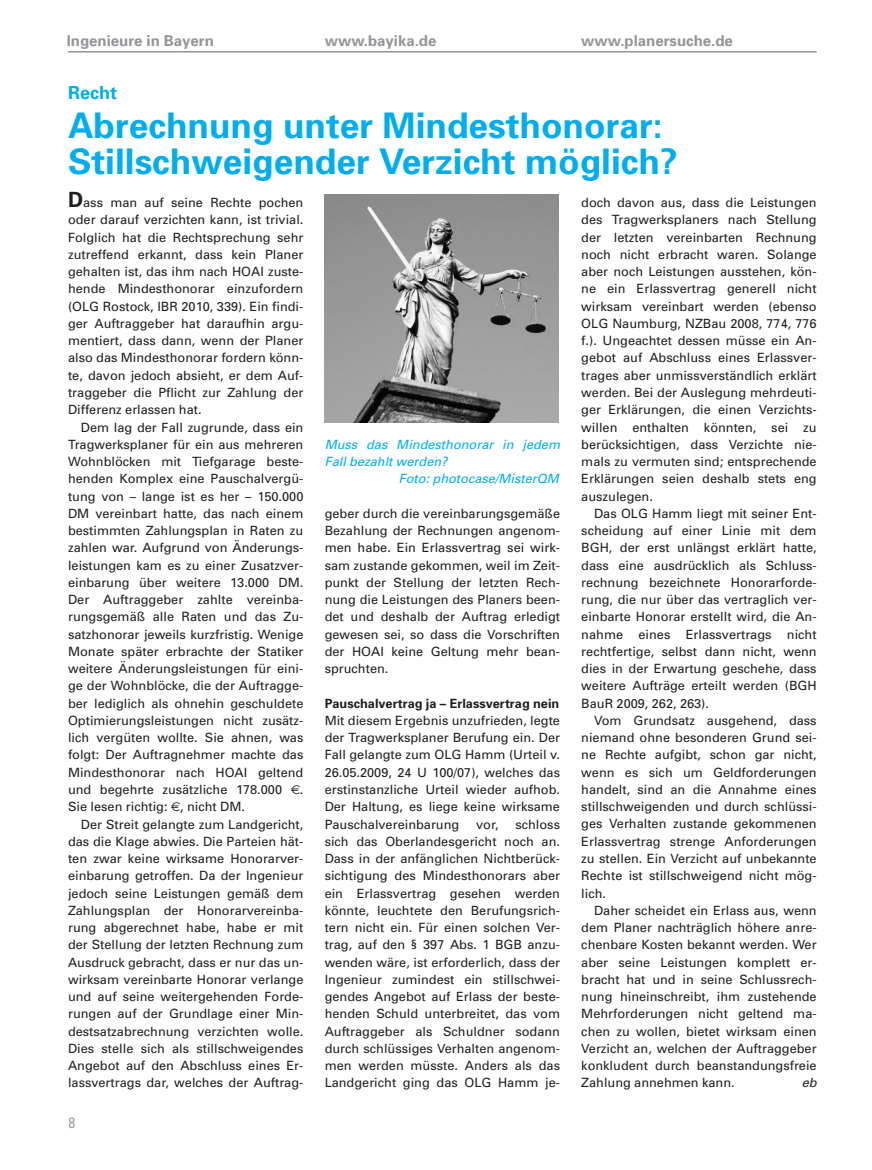
<style>
.page{position:relative;width:872px;height:1170px;background:#fff}
.page>*{position:absolute;margin:0;border:0;box-sizing:border-box;transform-origin:0 0}
.t1{font:700 35.25px/36px "Univers";color:#00aeef}
.t2{font:700 18px "Univers";color:#00aeef}
.t3{font:700 15px "Univers";color:#939598}
.t4{font:15px "Univers";color:#939598;scale:.8 1}
.t5{font:12.75px/17.2px "Univers";color:#231f20;text-align:justify}
.t6{font:italic 12.75px "Univers";color:#00aeef}
.t7{font:700 12.75px "Univers";color:#231f20}
.t8{font:italic 12.75px "Univers";color:#231f20}
.s1{font-weight:700;font-size:21px}
</style>
<div class="page">
<hr style="left:68px;top:51px;width:748px;height:2px;background:#939598">
<img style="left:325px;top:195px;width:233px;height:227px">
<p class="t3" style="left:67px;top:35px;width:149px">Ingenieure in Bayern</p>
<p class="t3" style="left:325px;top:35px;width:113px">www.bayika.de</p>
<p class="t3" style="left:581px;top:35px;width:153px">www.planersuche.de</p>
<h2 class="t2" style="left:68px;top:86px;width:51px">Recht</h2>
<h1 class="t1" style="left:68px;top:110px;width:611px">Abrechnung unter Mindesthonorar:<br>Stillschweigender Verzicht möglich?</h1>
<p class="t5" style="left:68px;top:195px;width:237px"><span class="s1">D</span>ass man auf seine Rechte pochen oder darauf verzichten kann, ist trivial.<br>Folglich hat die Rechtsprechung sehr zutreffend erkannt, dass kein Planer gehalten ist, das ihm nach HOAI zuste&shy;hende Mindesthonorar einzufordern (OLG Rostock, IBR 2010, 339). Ein findi&shy;ger Auftraggeber hat daraufhin argu&shy;mentiert, dass dann, wenn der Planer also das Mindesthonorar fordern könn&shy;te, davon jedoch absieht, er dem Auf&shy;traggeber die Pflicht zur Zahlung der Differenz erlassen hat.</p>
<p class="t5" style="left:68px;top:419px;width:237px;text-indent:13px">Dem lag der Fall zugrunde, dass ein Tragwerksplaner für ein aus mehreren Wohnblöcken mit Tiefgarage beste&shy;henden Komplex eine Pauschalvergü&shy;tung von – lange ist es her – 150.000<br>DM vereinbart hatte, das nach einem bestimmten Zahlungsplan in Raten zu zahlen war. Aufgrund von Änderungs&shy;leistungen kam es zu einer Zusatzver&shy;einbarung über weitere 13.000 DM.<br>Der Auftraggeber zahlte vereinba&shy;rungsgemäß alle Raten und das Zu&shy;satzhonorar jeweils kurzfristig. Wenige Monate später erbrachte der Statiker weitere Änderungsleistungen für eini&shy;ge der Wohnblöcke, die der Auftragge&shy;ber lediglich als ohnehin geschuldete Optimierungsleistungen nicht zusätz&shy;lich vergüten wollte. Sie ahnen, was folgt: Der Auftragnehmer machte das Mindesthonorar nach HOAI geltend und begehrte zusätzliche 178.000</p>
<p class="t5" style="left:300px;top:781px;width:5px">.</p>
<p class="t5" style="left:68px;top:799px;width:178px">Sie lesen richtig: , nicht DM.</p>
<p class="t5" style="left:81px;top:816px;width:224px">Der Streit gelangte zum Landgericht,</p>
<p class="t5" style="left:68px;top:833px;width:237px">das die Klage abwies. Die Parteien hät-</p>
<p class="t5" style="left:68px;top:850px;width:237px">ten zwar keine wirksame Honorarver-</p>
<p class="t5" style="left:68px;top:868px;width:237px">einbarung getroffen. Da der Ingenieur</p>
<p class="t5" style="left:68px;top:885px;width:237px">jedoch seine Leistungen gemäß dem</p>
<p class="t5" style="left:68px;top:902px;width:237px">Zahlungsplan der Honorarvereinba-</p>
<p class="t5" style="left:68px;top:919px;width:237px">rung abgerechnet habe, habe er mit</p>
<p class="t5" style="left:68px;top:937px;width:237px">der Stellung der letzten Rechnung zum</p>
<p class="t5" style="left:68px;top:954px;width:237px">Ausdruck gebracht, dass er nur das un-</p>
<p class="t5" style="left:68px;top:971px;width:237px">wirksam vereinbarte Honorar verlange</p>
<p class="t5" style="left:68px;top:988px;width:237px">und auf seine weitergehenden Forde-</p>
<p class="t5" style="left:68px;top:1006px;width:237px">rungen auf der Grundlage einer Min-</p>
<p class="t5" style="left:68px;top:1023px;width:237px">destsatzabrechnung verzichten wolle.</p>
<p class="t5" style="left:68px;top:1040px;width:237px">Dies stelle sich als stillschweigendes</p>
<p class="t5" style="left:68px;top:1057px;width:237px">Angebot auf den Abschluss eines Er-</p>
<p class="t5" style="left:68px;top:1075px;width:237px">lassvertrags dar, welches der Auftrag-</p>
<p class="t4" style="left:68px;top:1117px;width:10px">8</p>
<p class="t6" style="left:325px;top:439px;width:237px">Muss das Mindesthonorar in jedem</p>
<p class="t6" style="left:325px;top:457px;width:124px">Fall bezahlt werden?</p>
<p class="t6" style="left:399px;top:474px;width:161px">Foto: photocase/MisterQM</p>
<p class="t5" style="left:325px;top:505px;width:237px">geber durch die vereinbarungsgemäße Bezahlung der Rechnungen angenom&shy;men habe. Ein Erlassvertrag sei wirk&shy;sam zustande gekommen, weil im Zeit&shy;punkt der Stellung der letzten Rech&shy;nung die Leistungen des Planers been&shy;det und deshalb der Auftrag erledigt gewesen sei, so dass die Vorschriften der HOAI keine Geltung mehr bean&shy;spruchten.</p>
<p class="t7" style="left:325px;top:698px;width:236px">Pauschalvertrag ja – Erlassvertrag nein</p>
<p class="t5" style="left:325px;top:712px;width:237px">Mit diesem Ergebnis unzufrieden, legte der Tragwerksplaner Berufung ein. Der Fall gelangte zum OLG Hamm (Urteil v.<br>26.05.2009, 24 U 100/07), welches das erstinstanzliche Urteil wieder aufhob.<br>Der Haltung, es liege keine wirksame Pauschalvereinbarung</p>
<p class="t5" style="left:325px;top:816px;width:237px;text-indent:191px">schloss sich das Oberlandesgericht noch an.<br>Dass in der anfänglichen Nichtberück&shy;sichtigung des Mindesthonorars aber ein Erlassvertrag gesehen werden könnte, leuchtete den Berufungsrich&shy;tern nicht ein. Für einen solchen Ver&shy;trag, auf den § 397 Abs. 1 BGB anzu&shy;wenden wäre, ist erforderlich, dass der Ingenieur zumindest ein stillschwei&shy;gendes Angebot auf Erlass der beste&shy;henden Schuld unterbreitet, das vom Auftraggeber als Schuldner sodann durch schlüssiges Verhalten angenom&shy;men werden müsste. Anders als das Landgericht ging das OLG Hamm je-</p>
<p class="t5" style="left:476px;top:816px;width:24px">vor,</p>
<p class="t5" style="left:581px;top:195px;width:237px">doch davon aus, dass die Leistungen des Tragwerksplaners nach Stellung der letzten vereinbarten Rechnung noch nicht erbracht waren. Solange aber noch Leistungen ausstehen, kön&shy;ne ein Erlassvertrag generell nicht wirksam vereinbart werden (ebenso OLG Naumburg, NZBau 2008, 774, 776 f.). Ungeachtet dessen müsse ein An&shy;gebot auf Abschluss eines Erlassver&shy;trages aber unmissverständlich erklärt werden. Bei der Auslegung mehrdeuti&shy;ger Erklärungen, die einen Verzichts&shy;willen enthalten könnten, sei zu berücksichtigen, dass Verzichte nie&shy;mals zu vermuten sind; entsprechende Erklärungen seien deshalb stets eng auszulegen.</p>
<p class="t5" style="left:581px;top:505px;width:237px;text-indent:13px">Das OLG Hamm liegt mit seiner Ent&shy;scheidung auf einer Linie mit dem BGH, der erst unlängst erklärt hatte, dass eine ausdrücklich als Schluss&shy;rechnung bezeichnete Honorarforde&shy;rung, die nur über das vertraglich ver&shy;einbarte Honorar erstellt wird, die An&shy;nahme eines Erlassvertrags nicht rechtfertige, selbst dann nicht, wenn dies in der Erwartung geschehe, dass weitere Aufträge erteilt werden (BGH BauR 2009, 262, 263).</p>
<p class="t5" style="left:581px;top:712px;width:237px;text-indent:13px">Vom Grundsatz ausgehend, dass niemand ohne besonderen Grund sei&shy;ne Rechte aufgibt, schon gar nicht, wenn es sich um Geldforderungen handelt, sind an die Annahme eines stillschweigenden und durch schlüssi&shy;ges Verhalten zustande gekommenen Erlassvertrag strenge Anforderungen zu stellen. Ein Verzicht auf unbekannte Rechte ist stillschweigend nicht mög&shy;lich.</p>
<p class="t5" style="left:581px;top:902px;width:237px;text-indent:13px">Daher scheidet ein Erlass aus, wenn dem Planer nachträglich höhere anre&shy;chenbare Kosten bekannt werden. Wer aber seine Leistungen komplett er&shy;bracht hat und in seine Schlussrech&shy;nung hineinschreibt, ihm zustehende Mehrforderungen nicht geltend ma&shy;chen zu wollen, bietet wirksam einen Verzicht an, welchen der Auftraggeber konkludent durch beanstandungsfreie Zahlung annehmen kann.</p>
<p class="t8" style="left:801px;top:1078px;width:16px">eb</p>
</div>
